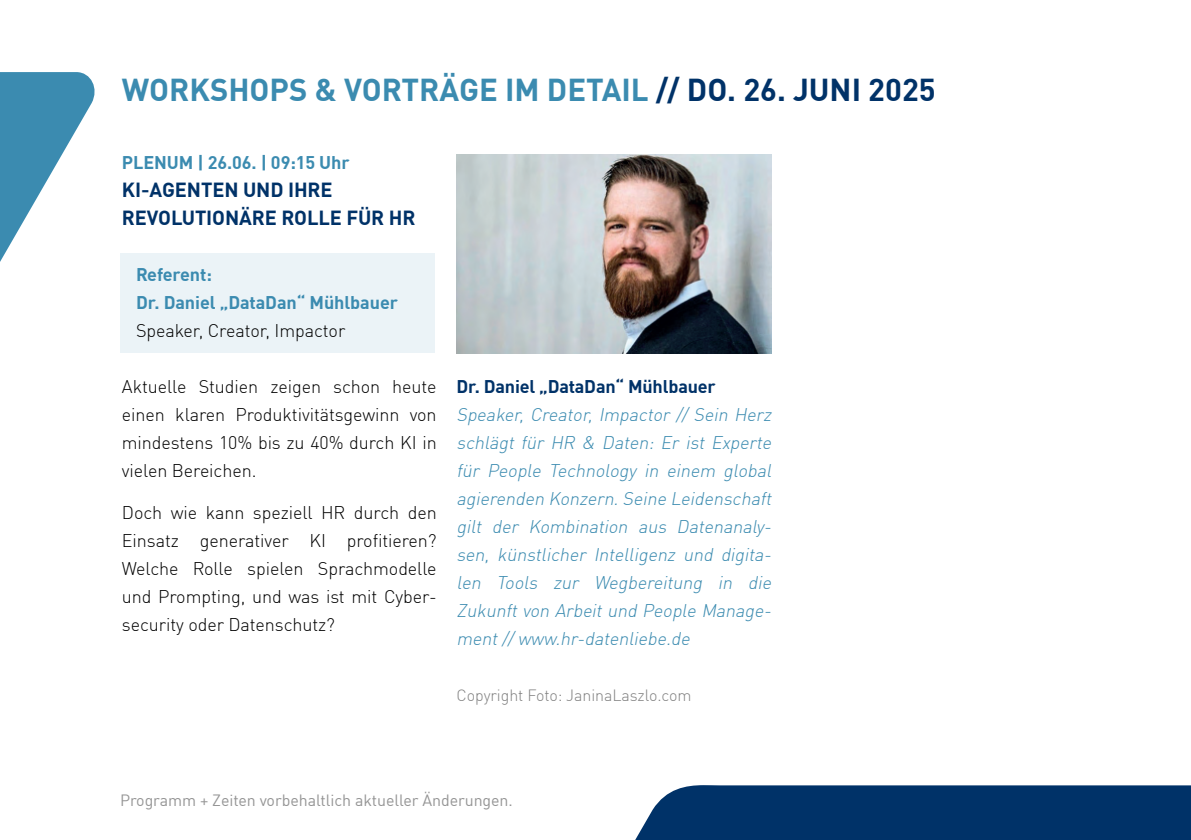
<style>
.page{position:relative;width:1191px;height:840px;background:#fff}
.page>*{position:absolute;margin:0;border:0;box-sizing:border-box;transform-origin:0 0}
.t1{font:700 31px "DIN Offc";color:#3b8bb0}
.t2{font:700 20px/28px "DIN Offc";letter-spacing:-.005em;color:#003268}
.t3{font:italic 300 18px/28px "DIN Offc";color:#3b8bb0;text-align:justify}
.t4{font:300 18px/28px "DIN Offc";letter-spacing:-.005em;color:#000;text-align:justify}
.t5{font:700 18px/28px "DIN Offc";letter-spacing:-.005em;color:#3b8bb0}
.t6{font:700 18px "DIN Offc";letter-spacing:-.01em;color:#003268}
.t7{font:16px "DIN Offc";letter-spacing:-.005em;color:#959595}
.t8{font:300 16px "DIN Offc";letter-spacing:-.005em;color:#808080}
.s1{color:#003268}
</style>
<div class="page">
<div style="left:120px;top:253px;width:315px;height:100px;background:#ebf3f7"></div>
<svg style="left:0;top:72px;width:95px;height:190px"></svg>
<div style="left:635px;top:785px;width:556px;height:54px;background:#003268"></div>
<img style="left:456px;top:154px;width:315px;height:199px">
<h1 class="t1" style="left:122px;top:69px;width:815px">WORKSHOPS &amp; VORTRÄGE IM DETAIL <span class="s1">// DO. 26. JUNI 2025</span></h1>
<p class="t5" style="left:122px;top:147px;width:229px">PLENUM | 26.06. | 09:15 Uhr</p>
<p class="t2" style="left:122px;top:175px;width:295px">KI-AGENTEN UND IHRE<br>REVOLUTIONÄRE ROLLE FÜR HR</p>
<p class="t5" style="left:136px;top:259px;width:263px">Referent:<br>Dr. Daniel „DataDan“ Mühlbauer</p>
<p class="t4" style="left:136px;top:316px;width:211px">Speaker, Creator, Impactor</p>
<p class="t4" style="left:122px;top:372px;width:316px">Aktuelle Studien zeigen schon heute einen klaren Produktivitätsgewinn von mindestens 10% bis zu 40% durch KI in vielen Bereichen.</p>
<p class="t4" style="left:122px;top:498px;width:316px">Doch wie kann speziell HR durch den Einsatz generativer KI profitieren?<br>Welche Rolle spielen Sprachmodelle und Prompting, und was ist mit Cyber&shy;security oder Datenschutz?</p>
<p class="t6" style="left:456px;top:374px;width:261px">Dr. Daniel „DataDan“ Mühlbauer</p>
<p class="t3" style="left:456px;top:400px;width:320px">Speaker, Creator, Impactor // Sein Herz schlägt für HR &amp; Daten: Er ist Experte für People Technology in einem global agierenden Konzern.Seine Leidenschaft gilt der Kombination aus Datenanaly&shy;sen, künstlicher Intelligenz und digita&shy;len Tools zur Wegbereitung in die Zukunft von Arbeit und People Manage&shy;ment//www.hr-datenliebe.de</p>
<p class="t8" style="left:456px;top:685px;width:236px">Copyright Foto: JaninaLaszlo.com</p>
<p class="t7" style="left:120px;top:789px;width:394px">Programm + Zeiten vorbehaltlich aktueller Änderungen.</p>
</div>
